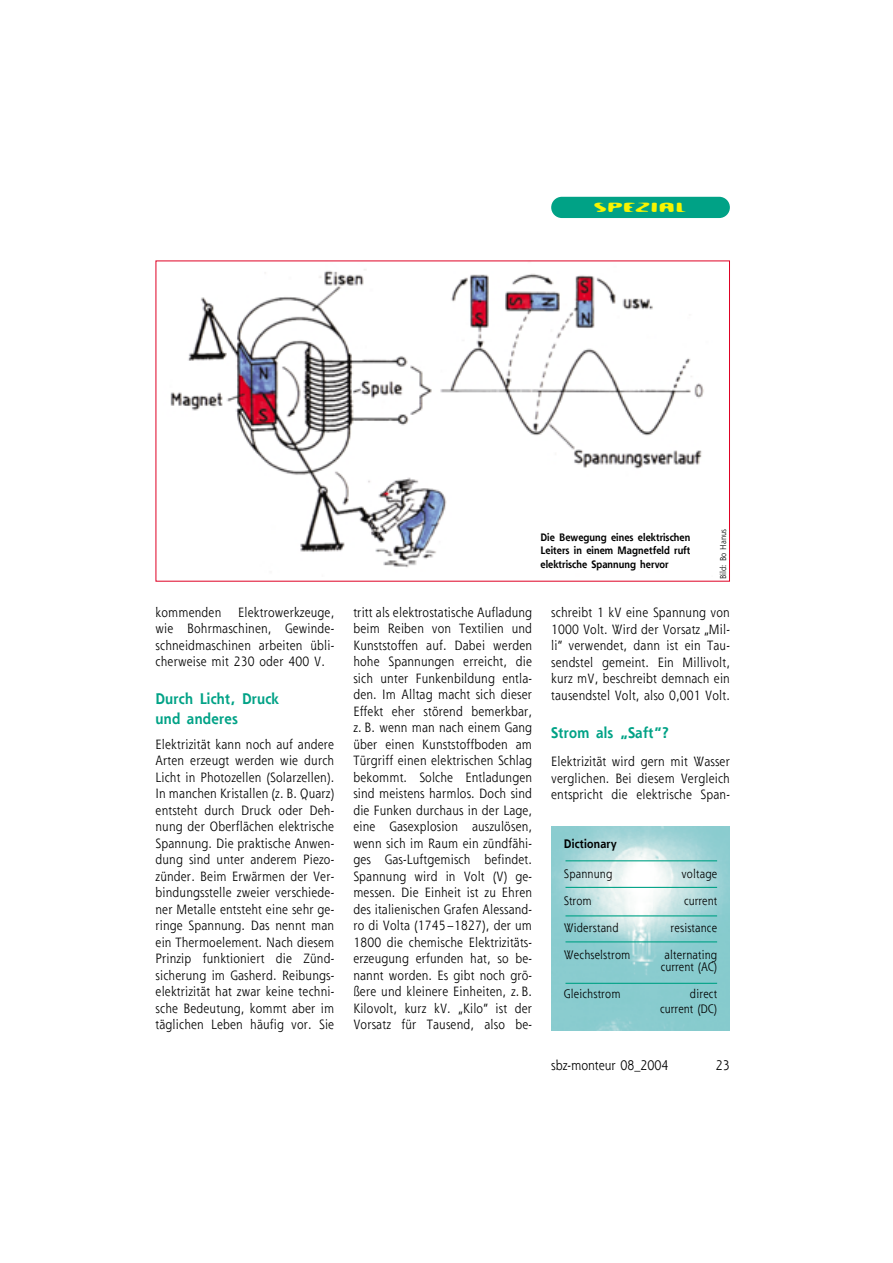
<style>
.page{position:relative;width:893px;height:1263px;background:#fff}
.page>*{position:absolute;margin:0;border:0;box-sizing:border-box;transform-origin:0 0}
.t1{font:19.5px "Dioptrin";letter-spacing:.09em;color:#f8f400;scale:.9 1}
.t2{font:700 15px/19.5px "Shannon";letter-spacing:.02em;color:#00a286;scale:.9 1}
.t3{font:13.5px "Shannon";color:#000;scale:.9 1}
.t4{font:13.2px/16.5px "Shannon";letter-spacing:.015em;color:#000;text-align:justify;scale:.9 1}
.t5{font:12px/12px "Shannon";letter-spacing:.015em;color:#000;text-align:center;scale:.9 1}
.t6{font:700 12px "Shannon";letter-spacing:.02em;color:#000;scale:.9 1}
.t7{font:700 10.5px/13.5px "Shannon";color:#000;text-align:justify;scale:.9 1}
.t8{font:8.25px "Shannon";letter-spacing:.015em;color:#000;scale:.9 1}
</style>
<div class="page">
<div style="left:551px;top:197px;width:178px;height:21px;background:#00a286;border-radius:11px"></div>
<img style="left:170px;top:269px;width:534px;height:299px">
<img style="left:551px;top:827px;width:178px;height:203px">
<hr style="left:565px;top:887px;width:152px;height:1px;background:#00a286">
<hr style="left:565px;top:915px;width:152px;height:1px;background:#00a286">
<hr style="left:565px;top:941px;width:152px;height:1px;background:#00a286">
<hr style="left:565px;top:860px;width:152px;height:1px;background:#00a286">
<hr style="left:565px;top:983px;width:152px;height:1px;background:#00a286">
<h1 class="t1" style="left:594px;top:194px;width:104px">SPEZIAL</h1>
<p class="t4" style="left:155px;top:605px;width:200px;text-indent:83px">Elektrowerkzeuge, wie Bohrmaschinen, Gewinde&shy;schneidmaschinen arbeiten übli&shy;cherweise mit 230 oder 400 V.</p>
<p class="t2" style="left:155px;top:690px;width:138px">Durch Licht, Druck und anderes</p>
<p class="t4" style="left:155px;top:737px;width:200px">Elektrizität kann noch auf andere Arten erzeugt werden wie durch Licht in Photozellen (Solarzellen).<br>In manchen Kristallen (z. B. Quarz) entsteht durch Druck oder Deh&shy;nung der Oberflächen elektrische Spannung. Die praktische Anwen&shy;dung sind unter anderem Piezo&shy;zünder. Beim Erwärmen der Ver&shy;bindungsstelle zweier verschiede&shy;ner Metalle entsteht eine sehr ge&shy;ringe Spannung. Das nennt man ein Thermoelement. Nach diesem Prinzip funktioniert die Zünd&shy;sicherung im Gasherd. Reibungs&shy;elektrizität hat zwar keine techni&shy;sche Bedeutung, kommt aber im täglichen Leben häufig vor. Sie</p>
<p class="t4" style="left:155px;top:605px;width:75px">kommenden</p>
<p class="t7" style="left:540px;top:531px;width:168px">Die Bewegung eines elektrischen Leiters in einem Magnetfeld ruft elektrische Spannung hervor</p>
<p class="t8" style="left:719px;top:579px;width:58px;rotate:-90deg">Bild: Bo Hanus</p>
<p class="t4" style="left:353px;top:605px;width:200px">tritt als elektrostatische Aufladung beim Reiben von Textilien und Kunststoffen auf. Dabei werden hohe Spannungen erreicht, die sich unter Funkenbildung entla&shy;den. Im Alltag macht sich dieser Effekt eher störend bemerkbar, z. B. wenn man nach einem Gang über einen Kunststoffboden am Türgriff einen elektrischen Schlag bekommt. Solche Entladungen sind meistens harmlos. Doch sind die Funken durchaus in der Lage, eine Gasexplosion auszulösen, wenn sich im Raum ein zündfähi&shy;ges Gas-Luftgemisch befindet.<br>Spannung wird in Volt (V) ge&shy;messen. Die Einheit ist zu Ehren des italienischen Grafen Alessand&shy;ro di Volta (1745–1827), der um 1800 die chemische Elektrizitäts&shy;erzeugung erfunden hat, so be&shy;nannt worden. Es gibt noch grö&shy;ßere und kleinere Einheiten, z. B.<br>Kilovolt, kurz kV. „Kilo“ ist der Vorsatz für Tausend, also be-</p>
<p class="t4" style="left:551px;top:605px;width:200px">schreibt 1 kV eine Spannung von 1000 Volt. Wird der Vorsatz „Mil&shy;li“ verwendet, dann ist ein Tau&shy;sendstel gemeint. Ein Millivolt, kurz mV, beschreibt demnach ein tausendstel Volt, also 0,001 Volt.</p>
<p class="t2" style="left:551px;top:724px;width:132px">Strom als „Saft“?</p>
<p class="t4" style="left:551px;top:754px;width:200px">Elektrizität wird gern mit Wasser verglichen. Bei diesem Vergleich entspricht die elektrische Span-</p>
<p class="t6" style="left:564px;top:839px;width:60px">Dictionary</p>
<p class="t5" style="left:564px;top:869px;width:55px">Spannung</p>
<p class="t5" style="left:681px;top:869px;width:41px">voltage</p>
<p class="t5" style="left:564px;top:896px;width:32px">Strom</p>
<p class="t5" style="left:684px;top:896px;width:38px">current</p>
<p class="t5" style="left:564px;top:923px;width:62px">Widerstand</p>
<p class="t5" style="left:670px;top:923px;width:53px">resistance</p>
<p class="t5" style="left:564px;top:950px;width:75px">Wechselstrom</p>
<p class="t5" style="left:660px;top:950px;width:64px">alternating current (AC)</p>
<p class="t5" style="left:564px;top:989px;width:64px">Gleichstrom</p>
<p class="t5" style="left:660px;top:987px;width:65px;line-height:15px;text-align:right">direct current (DC)</p>
<p class="t3" style="left:551px;top:1060px;width:132px">sbz-monteur 08_2004</p>
<p class="t3" style="left:716px;top:1060px;width:17px">23</p>
</div>
